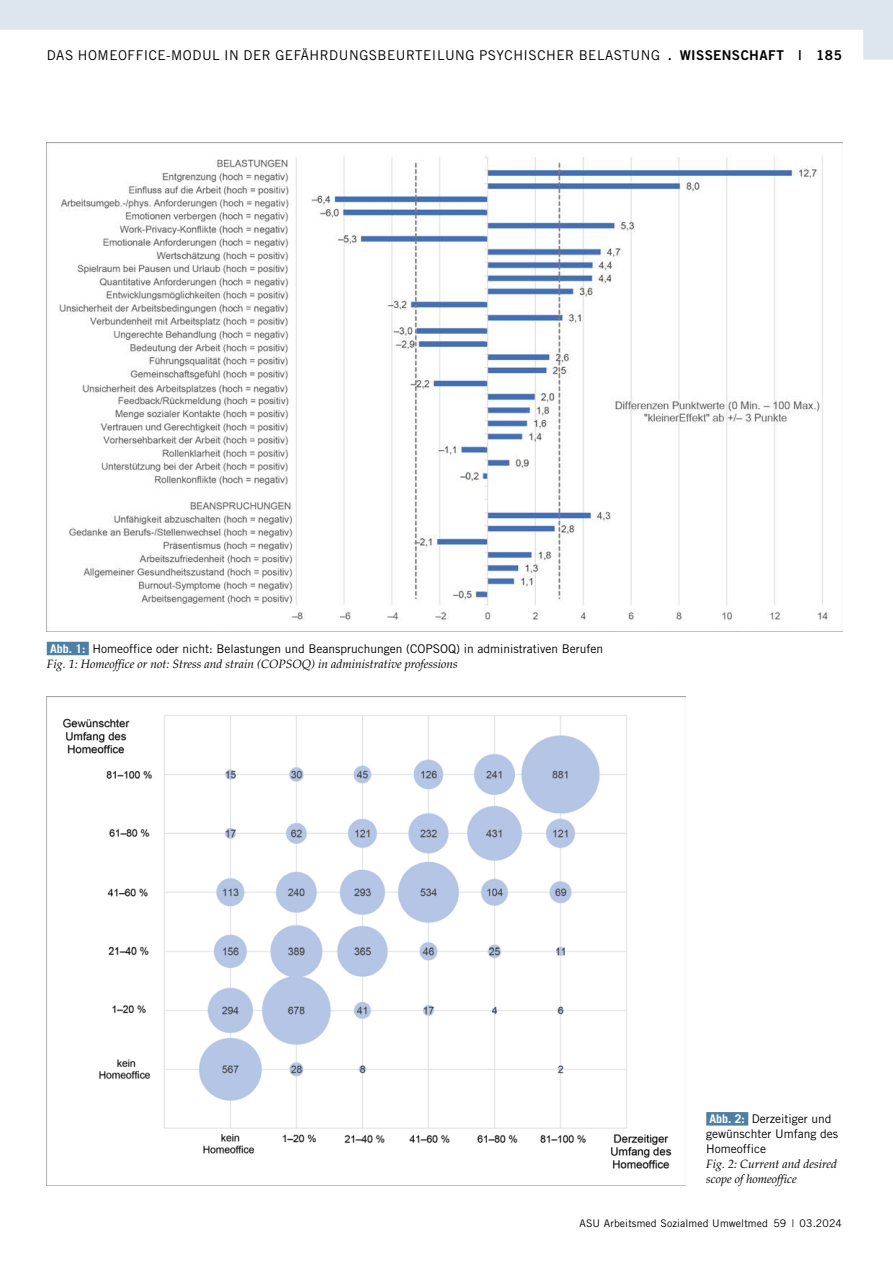
<style>
.page{position:relative;width:893px;height:1263px;background:#fff}
.page>*{position:absolute;margin:0;border:0;box-sizing:border-box;transform-origin:0 0}
.t1{font:13.5px "Trade Gothic LT Std";letter-spacing:.04em;color:#000}
.t2{font:13.5px "Trade Gothic LT Std Bd 2";letter-spacing:.035em;color:#000}
.t3{font:12px/15px "Trade Gothic LT Std";color:#000}
.t4{font:italic 12px/15px "Palatino LT Std";color:#000}
.t5{font:10.5px "Trade Gothic LT Std";letter-spacing:.01em;color:#000}
.s1{font-weight:700;color:#fff}
</style>
<div class="page">
<div style="left:47px;top:642px;width:42px;height:13px;background:#4e80a3"></div>
<div style="left:706px;top:1112px;width:42px;height:13px;background:#4e80a3"></div>
<img style="left:46px;top:143px;width:796px;height:488px">
<img style="left:47px;top:697px;width:638px;height:472px">
<svg style="left:0;top:0;width:893px;height:60px;fill:#e4ebf1"></svg>
<p class="t1" style="left:47px;top:47px;width:52px">Das Home</p>
<p class="t1" style="left:118px;top:47px;width:18px">Office</p>
<p class="t1" style="left:166px;top:47px;width:27px">-Modu</p>
<p class="t1" style="left:212px;top:47px;width:41px">l in der</p>
<p class="t1" style="left:275px;top:47px;width:44px">Gefährdungsbeurtei</p>
<p class="t1" style="left:437px;top:47px;width:19px">lung</p>
<p class="t1" style="left:479px;top:47px;width:36px">psychischer</p>
<p class="t1" style="left:579px;top:47px;width:37px">Belastung</p>
<p class="t2" style="left:668px;top:46px;width:176px">. WISSENSCHAFT | -185</p>
<p class="t3" style="left:50px;top:641px;width:555px"><span class="s1">Abb. 1:</span> Homeoffice oder nicht: Belastungen und Beanspruchungen (COPSOQ) in administrativen Berufen</p>
<p class="t4" style="left:47px;top:656px;width:413px">Fig. 1: Homeoffice or not: Stress and strain (COPSOQ) in administrative professions</p>
<p class="t3" style="left:706px;top:1111px;width:133px"><span class="s1">Abb. 2:</span> Derzeitiger und gewünschter Umfang des<br>Homeoffice</p>
<p class="t4" style="left:706px;top:1157px;width:132px">Fig. 2: Current and desired scope of homeoffice</p>
<p class="t5" style="left:579px;top:1217px;width:264px">ASU Arbeitsmed Sozialmed Umweltmed 59 | 03.2024</p>
</div>
